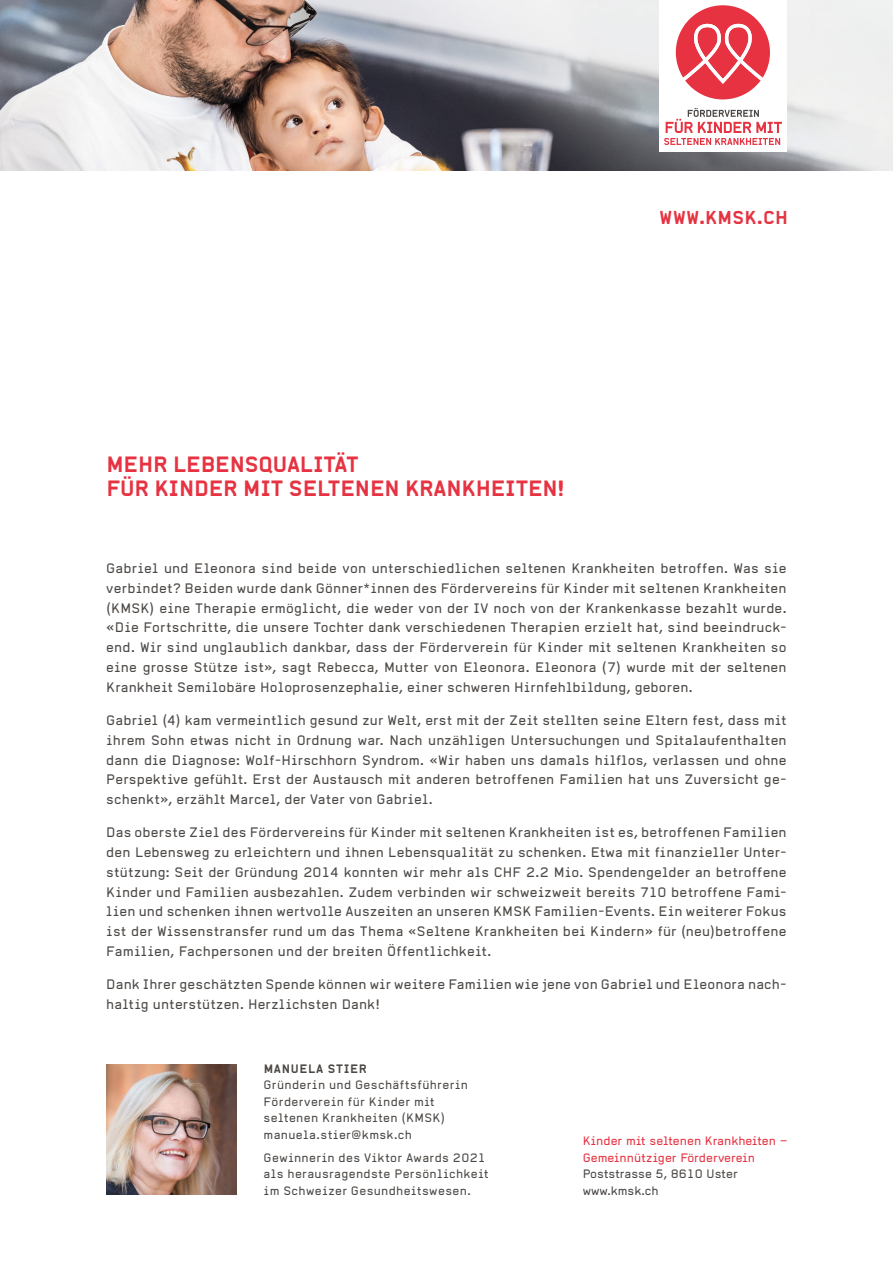
<style>
.page{position:relative;width:893px;height:1263px;background:#fff}
.page>*{position:absolute;margin:0;border:0;box-sizing:border-box;transform-origin:0 0}
.t1{font:700 21.75px "Alpha Headline Pre";letter-spacing:-.005em;color:#e63241}
.t2{font:700 18.3px "Alpha Headline Pre";letter-spacing:.025em;color:#e63241}
.t3{font:13.5px/19.8px "Alpha Headline Pre";letter-spacing:.015em;color:#4b4744}
.t4{font:12px "Alpha Headline Pre";letter-spacing:.025em;color:#4b4744}
.t5{font:12px/16.5px "Alpha Headline Pre";color:#e63241}
.t6{font:12px "Alpha Headline Pre";color:#4b4744}
.t7{font:700 12px "Alpha Headline Pre";letter-spacing:.055em;color:#4b4744}
</style>
<div class="page">
<img style="left:0;top:0;width:893px;height:170px">
<div style="left:659px;top:0;width:128px;height:151px;background:#fff"></div>
<svg style="left:676px;top:5px;width:94px;height:94px"></svg>
<svg style="left:664px;top:108px;width:118px;height:37px"></svg>
<img style="left:106px;top:1064px;width:131px;height:131px">
<p class="t1" style="left:106px;top:451px;width:254px">MEHR LEBENSQUALITÄT</p>
<p class="t1" style="left:106px;top:475px;width:460px">FÜR KINDER MIT SELTENEN KRANKHEITEN!</p>
<p class="t2" style="left:659px;top:206px;width:130px">WWW.KMSK.CH</p>
<p class="t3" style="left:106px;top:558px;width:682px;text-align:justify">Gabriel und Eleonora sind beide von unterschiedlichen seltenen Krankheiten betroffen. Was sie verbindet? Beiden wurde dank Gönner*innen des Fördervereins für Kinder mit seltenen Krankheiten (KMSK) eine Therapie ermöglicht, die weder von der IV noch von der Krankenkasse bezahlt wurde. «Die Fortschritte, die unsere Tochter dank verschiedenen Therapien erzielt hat, sind beeindruck&shy;end. Wir sind unglaublich dankbar, dass der Förderverein für Kinder mit seltenen Krankheiten so eine grosse Stütze ist», sagt Rebecca, Mutter von Eleonora. Eleonora (7) wurde mit der seltenen Krankheit Semilobäre Holoprosenzephalie, einer schweren Hirnfehlbildung, geboren.</p>
<p class="t3" style="left:106px;top:710px;width:682px">Gabriel (4) kam vermeintlich gesund zur Welt, erst mit der Zeit stellten seine Eltern fest, dass mit ihrem Sohn etwas nicht in Ordnung war. Nach unzähligen Untersuchungen und Spitalaufenthalten dann die Diagnose: Wolf-Hirschhorn Syndrom. «Wir haben uns damals hilflos, verlassen und ohne Perspektive gefühlt. Erst der Austausch mit anderen betroffenen Familien hat uns Zuversicht ge&shy;schenkt», erzählt Marcel, der Vater von Gabriel.</p>
<p class="t3" style="left:106px;top:822px;width:682px">Das oberste Ziel des Fördervereins für Kinder mit seltenen Krankheiten ist es, betroffenen Familien den Lebensweg zu erleichtern und ihnen Lebensqualität zu schenken. Etwa mit finanzieller Unter&shy;stützung: Seit der Gründung 2014 konnten wir mehr als CHF 2.2 Mio. Spendengelder an betroffene Kinder und Familien ausbezahlen. Zudem verbinden wir schweizweit bereits 710 betroffene Fami&shy;lien und schenken ihnen wertvolle Auszeiten an unseren KMSK Familien-Events. Ein weiterer Fokus ist der Wissenstransfer rund um das Thema «Seltene Krankheiten bei Kindern» für (neu)betroffene Familien, Fachpersonen und der breiten Öffentlichkeit.</p>
<p class="t3" style="left:106px;top:974px;width:680px">Dank Ihrer geschätzten Spende können wir weitere Familien wie jene von Gabriel und Eleonora nach&shy;haltig unterstützen. Herzlichsten Dank!</p>
<p class="t7" style="left:264px;top:1061px;width:105px">MANUELA STIER</p>
<p class="t4" style="left:264px;top:1078px;width:206px">Gründerin und Geschäftsführerin</p>
<p class="t4" style="left:264px;top:1094px;width:173px">Förderverein für Kinder mit</p>
<p class="t4" style="left:264px;top:1111px;width:183px">seltenen Krankheiten (KMSK)</p>
<p class="t4" style="left:264px;top:1127px;width:150px">manuela.stier@kmsk.ch</p>
<p class="t4" style="left:264px;top:1150px;width:224px">Gewinnerin des Viktor Awards 2021</p>
<p class="t4" style="left:264px;top:1167px;width:227px">als herausragendste Persönlichkeit</p>
<p class="t4" style="left:264px;top:1183px;width:209px">im Schweizer Gesundheitswesen.</p>
<p class="t5" style="left:583px;top:1133px;width:206px">Kinder mit seltenen Krankheiten –<br>Gemeinnütziger Förderverein</p>
<p class="t6" style="left:583px;top:1167px;width:156px">Poststrasse 5, 8610 Uster</p>
<p class="t6" style="left:583px;top:1183px;width:77px">www.kmsk.ch</p>
</div>
